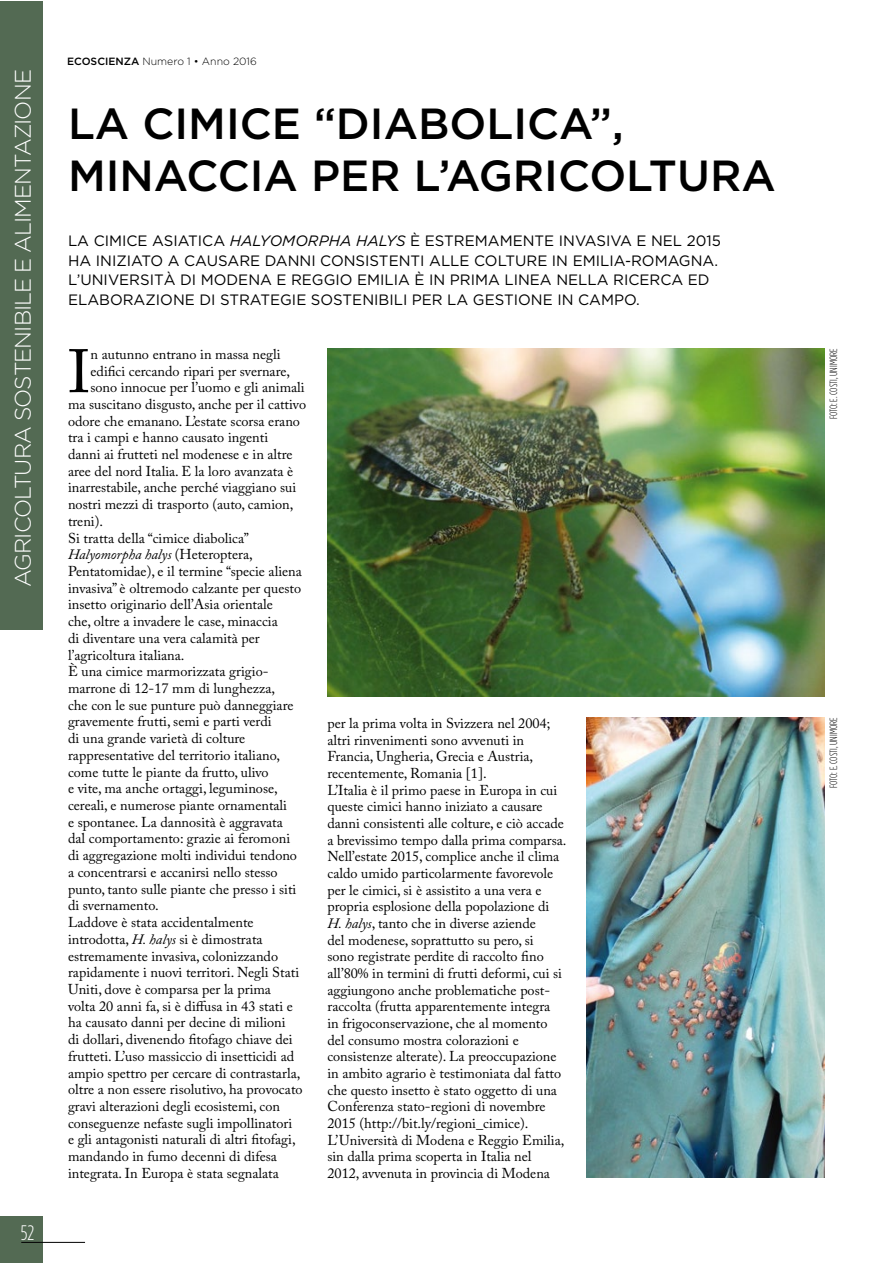
<style>
.page{position:relative;width:893px;height:1263px;background:#fff}
.page>*{position:absolute;margin:0;border:0;box-sizing:border-box;transform-origin:0 0}
.t1{font:60.6px "Adobe Caslon Pro";color:#000}
.t2{font:500 43.5px/52.5px "Gotham HTF";color:#000}
.t3{font:300 22.5px "Gotham HTF";letter-spacing:-.04em;color:#fff}
.t4{font:300 condensed 21px "Gotham HTF";color:#fff}
.t5{font:15px/19.5px "Gotham HTF";color:#000}
.t6{font:14.25px/16.6px "Adobe Caslon Pro";color:#000}
.t7{font:italic 14.25px "Adobe Caslon Pro";color:#000}
.t8{font:300 condensed 10.5px "Gotham HTF";color:#000}
.t9{font:300 10.5px "Gotham HTF";color:#000}
.s1{font-weight:500}
.s2{font-style:italic}
.s3{font-style:normal}
</style>
<div class="page">
<div style="left:0;top:1216px;width:43px;height:47px;background:#536a53"></div>
<hr style="left:21px;top:1242px;width:64px;height:1px;background:#000">
<div style="left:0;top:1px;width:43px;height:628px;background:#536a53"></div>
<img style="left:587px;top:718px;width:238px;height:460px">
<img style="left:327px;top:349px;width:498px;height:348px">
<h3 class="t3" style="left:11px;top:587px;width:519px;rotate:-90deg">AGRICOLTURA SOSTENIBILE E ALIMENTAZIONE</h3>
<h3 class="t4" style="left:21px;top:1221px;width:15px">52</h3>
<p class="t9" style="left:67px;top:56px;width:191px"><span class="s1">ECOSCIENZA</span> Numero 1 • Anno 2016</p>
<h2 class="t2" style="left:68px;top:96px;width:709px">LA CIMICE “DIABOLICA”,<br>MINACCIA PER L’AGRICOLTURA</h2>
<p class="t5" style="left:68px;top:231px;width:654px">LA CIMICE ASIATICA <span class="s2">HALYOMORPHA HALYS</span> È ESTREMAMENTE INVASIVA E NEL 2015<br>HA INIZIATO A CAUSARE DANNI CONSISTENTI ALLE COLTURE IN EMILIA-ROMAGNA.<br>L’UNIVERSITÀ DI MODENA E REGGIO EMILIA È IN PRIMA LINEA NELLA RICERCA ED ELABORAZIONE DI STRATEGIE SOSTENIBILI PER LA GESTIONE IN CAMPO.</p>
<h1 class="t1" style="left:68px;top:336px;width:24px">I</h1>
<p class="t6" style="left:91px;top:346px;width:192px">n autunno entrano in massa negli</p>
<p class="t6" style="left:91px;top:362px;width:201px">edifici cercando ripari per svernare,</p>
<p class="t6" style="left:91px;top:379px;width:216px">sono innocue per l’uomo e gli animali</p>
<p class="t6" style="left:68px;top:396px;width:240px">ma suscitano disgusto, anche per il cattivo</p>
<p class="t6" style="left:68px;top:412px;width:233px">odore che emanano. L’estate scorsa erano</p>
<p class="t6" style="left:68px;top:429px;width:202px">tra i campi e hanno causato ingenti</p>
<p class="t6" style="left:68px;top:446px;width:226px">danni ai frutteti nel modenese e in altre</p>
<p class="t6" style="left:68px;top:462px;width:227px">aree del nord Italia. E la loro avanzata è</p>
<p class="t6" style="left:68px;top:479px;width:230px">inarrestabile, anche perché viaggiano sui</p>
<p class="t6" style="left:68px;top:496px;width:227px">nostri mezzi di trasporto (auto, camion,</p>
<p class="t6" style="left:68px;top:513px;width:37px">treni).</p>
<p class="t6" style="left:68px;top:529px;width:182px">Si tratta della “cimice diabolica”</p>
<p class="t7" style="left:68px;top:546px;width:186px">Halyomorpha halys <span class="s3">(Heteroptera,</span></p>
<p class="t6" style="left:68px;top:563px;width:235px">Pentatomidae), e il termine “specie aliena</p>
<p class="t6" style="left:68px;top:579px;width:235px">invasiva” è oltremodo calzante per questo</p>
<p class="t6" style="left:68px;top:596px;width:206px">insetto originario dell’Asia orientale</p>
<p class="t6" style="left:68px;top:613px;width:211px">che, oltre a invadere le case, minaccia</p>
<p class="t6" style="left:68px;top:630px;width:193px">di diventare una vera calamità per</p>
<p class="t6" style="left:68px;top:646px;width:118px">l’agricoltura italiana.</p>
<p class="t6" style="left:68px;top:663px;width:202px">È una cimice marmorizzata grigio-</p>
<p class="t6" style="left:68px;top:680px;width:208px">marrone di 12-17 mm di lunghezza,</p>
<p class="t6" style="left:68px;top:696px;width:227px">che con le sue punture può danneggiare</p>
<p class="t6" style="left:68px;top:713px;width:205px">gravemente frutti, semi e parti verdi</p>
<p class="t6" style="left:68px;top:730px;width:179px">di una grande varietà di colture</p>
<p class="t6" style="left:68px;top:747px;width:213px">rappresentative del territorio italiano,</p>
<p class="t6" style="left:68px;top:763px;width:202px">come tutte le piante da frutto, ulivo</p>
<p class="t6" style="left:68px;top:780px;width:211px">e vite, ma anche ortaggi, leguminose,</p>
<p class="t6" style="left:68px;top:797px;width:221px">cereali, e numerose piante ornamentali</p>
<p class="t6" style="left:68px;top:813px;width:216px">e spontanee. La dannosità è aggravata</p>
<p class="t6" style="left:68px;top:830px;width:224px">dal comportamento: grazie ai feromoni</p>
<p class="t6" style="left:68px;top:847px;width:230px">di aggregazione molti individui tendono</p>
<p class="t6" style="left:68px;top:864px;width:211px">a concentrarsi e accanirsi nello stesso</p>
<p class="t6" style="left:68px;top:880px;width:230px">punto, tanto sulle piante che presso i siti</p>
<p class="t6" style="left:68px;top:897px;width:92px">di svernamento.</p>
<p class="t6" style="left:68px;top:914px;width:187px">Laddove è stata accidentalmente</p>
<p class="t6" style="left:68px;top:930px;width:196px">introdotta, <span class="s2">H. halys</span> si è dimostrata</p>
<p class="t6" style="left:68px;top:947px;width:212px">estremamente invasiva, colonizzando</p>
<p class="t6" style="left:68px;top:964px;width:233px">rapidamente i nuovi territori. Negli Stati</p>
<p class="t6" style="left:68px;top:981px;width:205px">Uniti, dove è comparsa per la prima</p>
<p class="t6" style="left:68px;top:997px;width:226px">volta 20 anni fa, si è diffusa in 43 stati e</p>
<p class="t6" style="left:68px;top:1014px;width:219px">ha causato danni per decine di milioni</p>
<p class="t6" style="left:68px;top:1031px;width:226px">di dollari, divenendo fitofago chiave dei</p>
<p class="t6" style="left:68px;top:1047px;width:228px">frutteti. L’uso massiccio di insetticidi ad</p>
<p class="t6" style="left:68px;top:1064px;width:234px">ampio spettro per cercare di contrastarla,</p>
<p class="t6" style="left:68px;top:1081px;width:236px">oltre a non essere risolutivo, ha provocato</p>
<p class="t6" style="left:68px;top:1098px;width:213px">gravi alterazioni degli ecosistemi, con</p>
<p class="t6" style="left:68px;top:1114px;width:226px">conseguenze nefaste sugli impollinatori</p>
<p class="t6" style="left:68px;top:1131px;width:229px">e gli antagonisti naturali di altri fitofagi,</p>
<p class="t6" style="left:68px;top:1148px;width:211px">mandando in fumo decenni di difesa</p>
<p class="t6" style="left:68px;top:1164px;width:212px">integrata. In Europa è stata segnalata</p>
<p class="t8" style="left:828px;top:419px;width:72px;rotate:-90deg">FOTO: E. COSTI, UNIMORE</p>
<p class="t6" style="left:327px;top:715px;width:241px">per la prima volta in Svizzera nel 2004; altri rinvenimenti sono avvenuti in Francia, Ungheria, Grecia e Austria, recentemente, Romania [1].<br>L’Italia è il primo paese in Europa in cui queste cimici hanno iniziato a causare danni consistenti alle colture, e ciò accade a brevissimo tempo dalla prima comparsa.<br>Nell’estate 2015, complice anche il clima caldo umido particolarmente favorevole per le cimici, si è assistito a una vera e propria esplosione della popolazione di <span class="s2">H. halys</span>, tanto che in diverse aziende<br>del modenese, soprattutto su pero, si<br>sono registrate perdite di raccolto fino all’80% in termini di frutti deformi, cui si aggiungono anche problematiche post&shy;raccolta (frutta apparentemente integra<br>in frigoconservazione, che al momento del consumo mostra colorazioni e consistenze alterate). La preoccupazione in ambito agrario è testimoniata dal fatto che questo insetto è stato oggetto di una Conferenza stato-regioni di novembre 2015 (http://bit.ly/regioni_cimice).<br>L’Università di Modena e Reggio Emilia, sin dalla prima scoperta in Italia nel 2012, avvenuta in provincia di Modena</p>
<p class="t8" style="left:828px;top:788px;width:72px;rotate:-90deg">FOTO: E. COSTI, UNIMORE</p>
</div>
